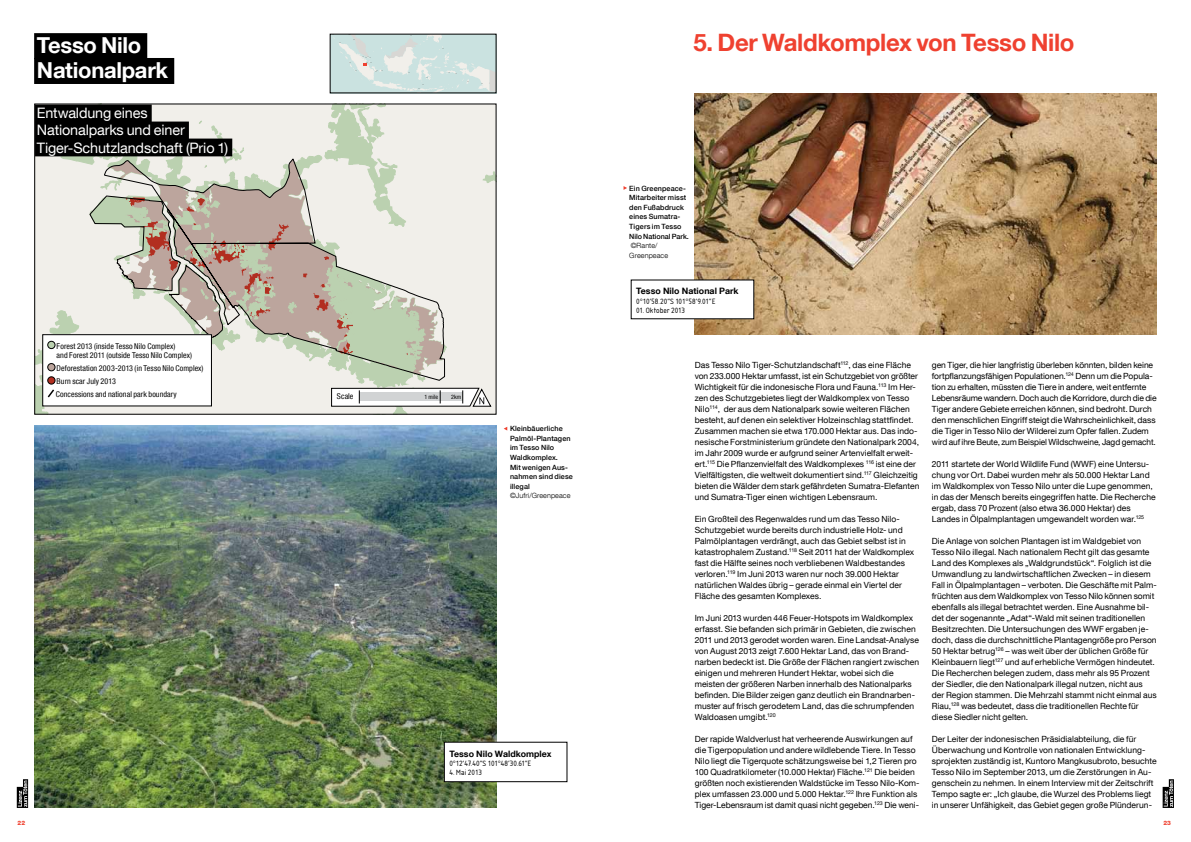
<style>
.page{position:relative;width:1191px;height:842px;background:#fff}
.page>*{position:absolute;margin:0;border:0;box-sizing:border-box;transform-origin:0 0}
.t1{font:700 24px "Helvetica Neue LT Com";letter-spacing:-.015em;color:#ef4130}
.t2{font:700 22px/24.8px "Helvetica Neue LT Com";letter-spacing:-.015em;color:#fff}
.t3{font:14.4px/17px "Helvetica Neue LT Com";letter-spacing:-.01em;color:#fff}
.t4{font:700 8.8px "Helvetica Neue LT Com";letter-spacing:.005em;color:#000}
.t5{font:8.5px/11px "Helvetica Neue LT Com";color:#000}
.t6{font:condensed 8px/13.3px "Helvetica Neue LT Com";letter-spacing:.01em;color:#000}
.t7{font:8px "Isonorm BEFOP";letter-spacing:-.005em;color:#000}
.t8{font:500 7.2px/9.6px "Helvetica Neue LT Com";letter-spacing:.015em;color:#000}
.t9{font:300 7.2px/9.6px "Helvetica Neue LT Com";letter-spacing:.015em;color:#000}
.t10{font:condensed 6px "Helvetica Neue LT Com";letter-spacing:.01em;color:#000}
.t11{font:800 6px "Helvetica Neue";color:#ef4130}
</style>
<div class="page">
<svg style="left:17px;top:779px;width:11px;height:29px"></svg>
<svg style="left:1162px;top:779px;width:12px;height:29px"></svg>
<img style="left:35px;top:426px;width:461px;height:382px">
<svg style="left:503px;top:426px;width:5px;height:5px"></svg>
<img style="left:694px;top:93px;width:463px;height:242px">
<svg style="left:623px;top:186px;width:4px;height:4px"></svg>
<div style="left:444px;top:742px;width:123px;height:40px;background:#fff"></div>
<div style="left:444px;top:742px;width:123px;height:40px;border:1px solid #000"></div>
<div style="left:631px;top:280px;width:123px;height:39px;background:#fff"></div>
<div style="left:34px;top:33px;width:113px;height:26px;background:#000"></div>
<div style="left:34px;top:58px;width:140px;height:26px;background:#000"></div>
<svg style="left:332px;top:34px;width:164px;height:59px;background:#cddedc"></svg>
<svg style="left:35px;top:104px;width:461px;height:310px;background:#cfcdc4"></svg>
<h2 class="t2" style="left:37px;top:33px;width:133px">Tesso Nilo<br>Nationalpark</h2>
<h3 class="t3" style="left:37px;top:104px;width:193px">Entwaldung eines<br>Nationalparks und einer<br>Tiger-Schutzlandschaft (Prio 1)</h3>
<p class="t6" style="left:57px;top:341px;width:137px;line-height:9px">Forest 2013 (inside Tesso Nilo Complex)<br>and Forest 2011 (outside Tesso Nilo Complex)</p>
<p class="t6" style="left:56px;top:361px;width:149px">Deforestation 2003-2013 (in Tesso Nilo Complex)<br>Burn scar July 2013<br>Concessions and national park boundary</p>
<p class="t6" style="left:337px;top:389px;width:18px">Scale</p>
<p class="t10" style="left:424px;top:393px;width:15px">1 mile</p>
<p class="t10" style="left:451px;top:393px;width:12px">2km</p>
<p class="t8" style="left:510px;top:424px;width:64px">Kleinbäuerliche<br>Palmöl-Plantagen im Tesso Nilo<br>Waldkomplex.<br>Mit wenigen Aus&shy;nahmen sind diese illegal</p>
<p class="t9" style="left:510px;top:491px;width:62px">©Jufri/Greenpeace</p>
<p class="t4" style="left:449px;top:748px;width:104px">Tesso Nilo Waldkomplex</p>
<p class="t7" style="left:449px;top:759px;width:83px">0°12’47.40”S 101°48’30.61”E</p>
<p class="t7" style="left:449px;top:768px;width:34px">4. Mai 2013</p>
<h1 class="t1" style="left:693px;top:27px;width:383px">5. Der Waldkomplex von Tesso Nilo</h1>
<p class="t8" style="left:629px;top:183px;width:61px">Ein Greenpeace-<br>Mitarbeiter misst den Fußabdruck eines Sumatra-<br>Tigers im Tesso<br>Nilo National Park.</p>
<p class="t9" style="left:629px;top:241px;width:40px">©Rante/<br>Greenpeace</p>
<p class="t4" style="left:636px;top:286px;width:104px">Tesso Nilo National Park</p>
<p class="t7" style="left:636px;top:297px;width:81px">0°10’58.20”S 101°58’9.01”E</p>
<p class="t7" style="left:636px;top:306px;width:51px">01. Oktober 2013</p>
<p class="t5" style="left:694px;top:359px;width:226px">Das Tesso Nilo Tiger-Schutzlandschaft<sup>112</sup>, das eine Fläche von 233.000 Hektar umfasst, ist ein Schutzgebiet von größter Wichtigkeit für die indonesische Flora und Fauna.<sup>113</sup> Im Her&shy;zen des Schutzgebietes liegt der Waldkomplex von Tesso Nilo<sup>114</sup>, der aus dem Nationalpark sowie weiteren Flächen besteht, auf denen ein selektiver Holzeinschlag stattfindet.<br>Zusammen machen sie etwa 170.000 Hektar aus. Das indo&shy;nesische Forstministerium gründete den Nationalpark 2004, im Jahr 2009 wurde er aufgrund seiner Artenvielfalt erweit&shy;ert.<sup>115</sup> Die Pflanzenvielfalt des Waldkomplexes <sup>116</sup> ist eine der Vielfältigsten, die weltweit dokumentiert sind.<sup>117</sup> Gleichzeitig bieten die Wälder dem stark gefährdeten Sumatra-Elefanten und Sumatra-Tiger einen wichtigen Lebensraum.</p>
<p class="t5" style="left:694px;top:513px;width:221px">Ein Großteil des Regenwaldes rund um das Tesso Nilo-Schutzgebiet wurde bereits durch industrielle Holz- und Palmölplantagen verdrängt, auch das Gebiet selbst ist in katastrophalem Zustand.<sup>118</sup> Seit 2011 hat der Waldkomplex fast die Hälfte seines noch verbliebenen Waldbestandes verloren.<sup>119</sup> Im Juni 2013 waren nur noch 39.000 Hektar natürlichen Waldes übrig – gerade einmal ein Viertel der Fläche des gesamten Komplexes.</p>
<p class="t5" style="left:694px;top:612px;width:226px">Im Juni 2013 wurden 446 Feuer-Hotspots im Waldkomplex erfasst. Sie befanden sich primär in Gebieten, die zwischen 2011 und 2013 gerodet worden waren. Eine Landsat-Analyse von August 2013 zeigt 7.600 Hektar Land, das von Brand&shy;narben bedeckt ist. Die Größe der Flächen rangiert zwischen einigen und mehreren Hundert Hektar, wobei sich die meisten der größeren Narben innerhalb des Nationalparks befinden. Die Bilder zeigen ganz deutlich ein Brandnarben&shy;muster auf frisch gerodetem Land, das die schrumpfenden Waldoasen umgibt.<sup>120</sup></p>
<p class="t5" style="left:694px;top:733px;width:226px">Der rapide Waldverlust hat verheerende Auswirkungen auf die Tigerpopulation und andere wildlebende Tiere. In Tesso Nilo liegt die Tigerquote schätzungsweise bei 1,2 Tieren pro 100 Quadratkilometer (10.000 Hektar) Fläche.<sup>121</sup> Die beiden größten noch existierenden Waldstücke im Tesso Nilo-Kom&shy;plex umfassen 23.000 und 5.000 Hektar.<sup>122</sup> Ihre Funktion als Tiger-Lebensraum ist damit quasi nicht gegeben.<sup>123</sup> Die weni-</p>
<p class="t5" style="left:932px;top:359px;width:226px">gen Tiger, die hier langfristig überleben könnten, bilden keine fortpflanzungsfähigen Populationen.<sup>124</sup> Denn um die Popula&shy;tion zu erhalten, müssten die Tiere in andere, weit entfernte Lebensräume wandern. Doch auch die Korridore, durch die die Tiger andere Gebiete erreichen können, sind bedroht. Durch den menschlichen Eingriff steigt die Wahrscheinlichkeit, dass die Tiger in Tesso Nilo der Wilderei zum Opfer fallen. Zudem wird auf ihre Beute, zum Beispiel Wildschweine, Jagd gemacht.</p>
<p class="t5" style="left:932px;top:458px;width:225px">2011 startete der World Wildlife Fund (WWF) eine Untersu&shy;chung vor Ort. Dabei wurden mehr als 50.000 Hektar Land im Waldkomplex von Tesso Nilo unter die Lupe genommen, in das der Mensch bereits eingegriffen hatte. Die Recherche ergab, dass 70 Prozent (also etwa 36.000 Hektar) des Landes in Ölpalmplantagen umgewandelt worden war.<sup>125</sup></p>
<p class="t5" style="left:932px;top:535px;width:226px">Die Anlage von solchen Plantagen ist im Waldgebiet von Tesso Nilo illegal. Nach nationalem Recht gilt das gesamte Land des Komplexes als „Waldgrundstück“. Folglich ist die Umwandlung zu landwirtschaftlichen Zwecken – in diesem Fall in Ölpalmplantagen – verboten. Die Geschäfte mit Palm&shy;früchten aus dem Waldkomplex von Tesso Nilo können somit ebenfalls als illegal betrachtet werden. Eine Ausnahme bil&shy;det der sogenannte „Adat“-Wald mit seinen traditionellen Besitzrechten. Die Untersuchungen des WWF ergaben je&shy;doch, dass die durchschnittliche Plantagengröße pro Person 50 Hektar betrug<sup>126</sup> – was weit über der üblichen Größe für Kleinbauern liegt<sup>127</sup> und auf erhebliche Vermögen hindeutet.<br>Die Recherchen belegen zudem, dass mehr als 95 Prozent der Siedler, die den Nationalpark illegal nutzen, nicht aus der Region stammen. Die Mehrzahl stammt nicht einmal aus Riau,<sup>128</sup> was bedeutet, dass die traditionellen Rechte für diese Siedler nicht gelten.</p>
<p class="t5" style="left:932px;top:733px;width:226px">Der Leiter der indonesischen Präsidialabteilung, die für Überwachung und Kontrolle von nationalen Entwicklung&shy;sprojekten zuständig ist, Kuntoro Mangkusubroto, besuchte Tesso Nilo im September 2013, um die Zerstörungen in Au&shy;genschein zu nehmen. In einem Interview mit der Zeitschrift Tempo sagte er: „Ich glaube, die Wurzel des Problems liegt in unserer Unfähigkeit, das Gebiet gegen große Plünderun-</p>
<p class="t11" style="left:17px;top:819px;width:9px">22</p>
<p class="t11" style="left:1163px;top:819px;width:9px">23</p>
</div>
